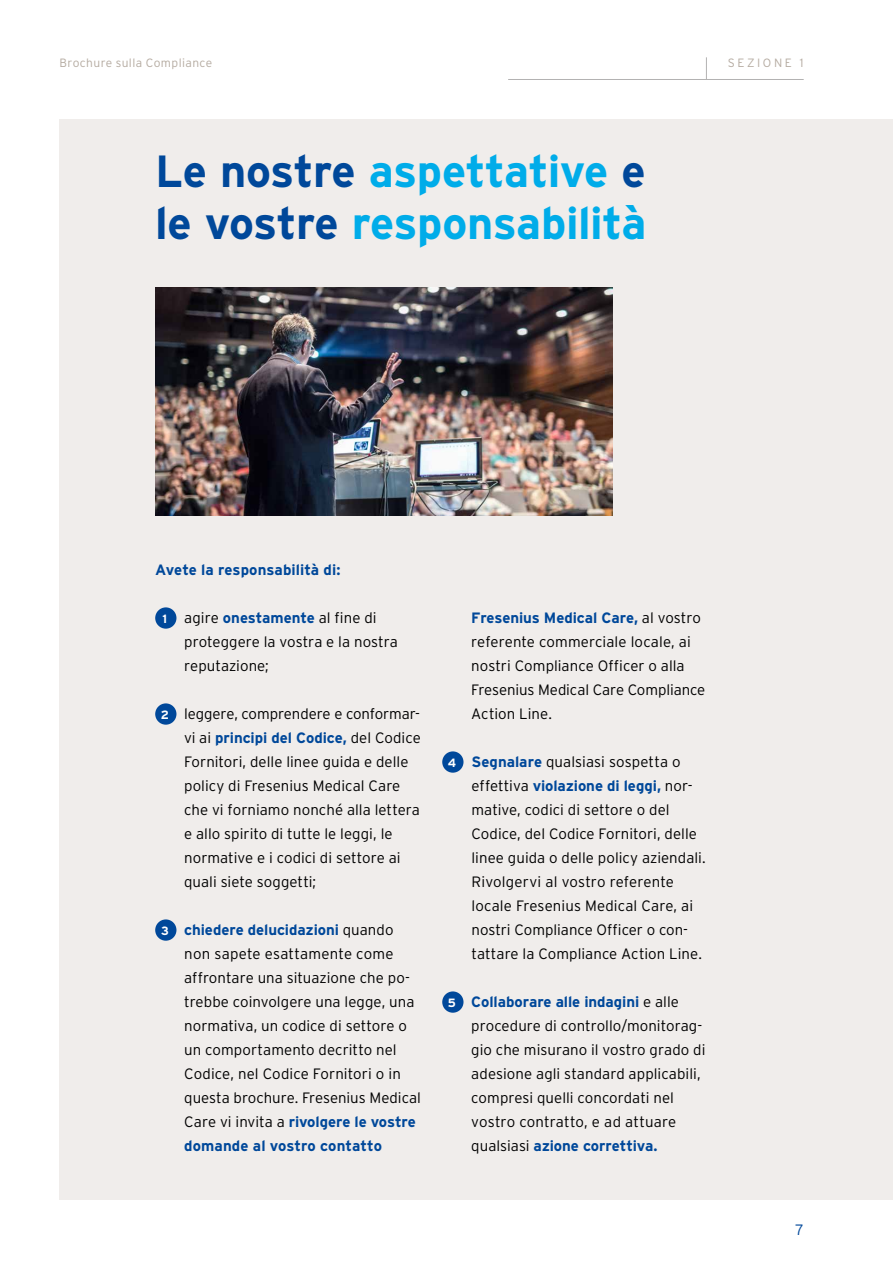
<style>
.page{position:relative;width:893px;height:1263px;background:#fff}
.page>*{position:absolute;margin:0;border:0;box-sizing:border-box;transform-origin:0 0}
.t1{font:700 45px/52.5px "Interstate";letter-spacing:-.015em;color:#00ace9}
.t2{font:300 15px/24px "Interstate";letter-spacing:.005em;color:#000}
.t3{font:700 15px "Interstate";color:#00489a}
.t4{font:300 15px "Interstate";color:#00489a}
.t5{font:300 12px "Interstate";letter-spacing:.035em;color:#b5aba1}
.t6{font:300 12px "Interstate";letter-spacing:.22em;color:#b5aba1}
.s1{color:#00489a}
.s2{font-weight:700;font-size:12px;color:#fff}
.s3{font-weight:700;color:#00489a}
</style>
<div class="page">
<div style="left:60px;top:119px;width:833px;height:1080px;background:#f0edeb"></div>
<div style="left:155px;top:607px;width:21px;height:22px;background:#00489a;border-radius:50%"></div>
<div style="left:155px;top:703px;width:21px;height:22px;background:#00489a;border-radius:50%"></div>
<div style="left:155px;top:919px;width:21px;height:22px;background:#00489a;border-radius:50%"></div>
<div style="left:442px;top:751px;width:21px;height:22px;background:#00489a;border-radius:50%"></div>
<div style="left:442px;top:991px;width:21px;height:22px;background:#00489a;border-radius:50%"></div>
<img style="left:155px;top:287px;width:457px;height:228px">
<hr style="left:508px;top:79px;width:296px;height:1px;background:#b3b2b2">
<svg style="left:706px;top:57px;width:1px;height:22px"></svg>
<p class="t5" style="left:60px;top:56px;width:154px">Brochure sulla Compliance</p>
<p class="t6" style="left:728px;top:56px;width:77px">SEZIONE 1</p>
<h1 class="t1" style="left:155px;top:144px;width:493px"><span class="s1">Le nostre</span> aspettative <span class="s1">e le vostre</span> responsabilità</h1>
<p class="t3" style="left:155px;top:561px;width:187px">Avete la responsabilità di:</p>
<p class="t2" style="left:184px;top:606px;width:215px;text-indent:-22px"><span class="s2">1</span> agire <span class="s3">onestamente</span> al fine di proteggere la vostra e la nostra reputazione;</p>
<p class="t2" style="left:184px;top:702px;width:238px;text-indent:-23px"><span class="s2">2</span> leggere, comprendere e conformar&shy;vi ai <span class="s3">principi del Codice,</span> del Codice Fornitori, delle linee guida e delle policy di Fresenius Medical Care che vi forniamo nonché alla lettera e allo spirito di tutte le leggi, le normative e i codici di settore ai quali siete soggetti;</p>
<p class="t2" style="left:184px;top:918px;width:238px;text-indent:-23px"><span class="s2">3</span> <span class="s3">chiedere delucidazioni</span> quando non sapete esattamente come affrontare una situazione che po&shy;trebbe coinvolgere una legge, una normativa, un codice di settore o un comportamento decritto nel<br>Codice, nel Codice Fornitori o in questa brochure. Fresenius Medical<br>Care vi invita a <span class="s3">rivolgere le vostre domande al vostro contatto</span></p>
<p class="t2" style="left:471px;top:606px;width:236px"><span class="s3">Fresenius Medical Care,</span> al vostro referente commerciale locale, ai nostri Compliance Officer o alla<br>Fresenius Medical Care Compliance<br>Action Line.</p>
<p class="t2" style="left:471px;top:750px;width:236px;text-indent:-24px"><span class="s2">4</span> <span class="s3">Segnalare</span> qualsiasi sospetta o effettiva <span class="s3">violazione di leggi,</span> nor&shy;mative, codici di settore o del Codice, del Codice Fornitori, delle linee guida o delle policy aziendali.<br>Rivolgervi al vostro referente locale Fresenius Medical Care, ai nostri Compliance Officer o con&shy;tattare la Compliance Action Line.</p>
<p class="t2" style="left:471px;top:990px;width:236px;text-indent:-23px"><span class="s2">5</span> <span class="s3">Collaborare alle indagini</span> e alle procedure di controllo/monitorag&shy;gio che misurano il vostro grado di adesione agli standard applicabili, compresi quelli concordati nel vostro contratto, e ad attuare qualsiasi <span class="s3">azione correttiva.</span></p>
<p class="t4" style="left:795px;top:1222px;width:10px">7</p>
</div>
